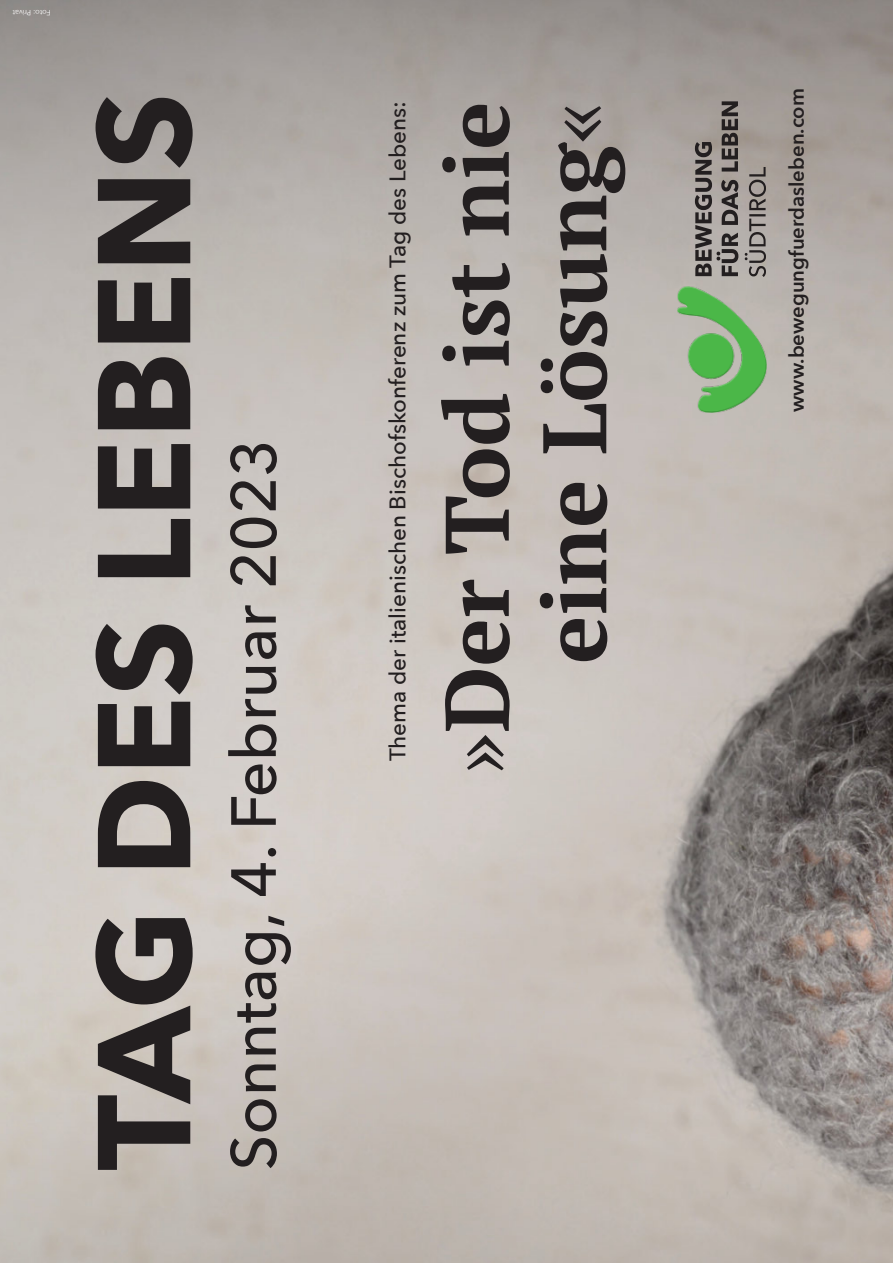
<style>
.page{position:relative;width:893px;height:1263px;background:#fff}
.page>*{position:absolute;margin:0;border:0;box-sizing:border-box;transform-origin:0 0}
.t1{font:700 130.5px "Avenir Next";color:#231f20}
.t2{font:700 90px/97.5px "PT Serif";color:#231f20;text-align:right}
.t3{font:500 63px "Avenir Next";color:#231f20}
.t4{font:500 22.5px "Avenir Next";color:#231f20}
.t5{font:600 20.25px "Avenir Next";color:#231f20}
.t6{font:7.5px "Avenir Next";color:#fff}
.s1{font-weight:400}
</style>
<div class="page">
<img style="left:0;top:0;width:893px;height:1263px">
<img style="left:678px;top:287px;width:88px;height:125px">
<svg style="left:745px;top:167px;width:21px;height:110px;background:#8a8481"></svg>
<svg style="left:695px;top:101px;width:43px;height:175px;background:#7a7472"></svg>
<p class="t6" style="left:51px;top:18px;width:40px;rotate:-180deg">Foto: Privat</p>
<h1 class="t1" style="left:60px;top:1170px;width:1079px;rotate:-90deg">TAG DES LEBENS</h1>
<h3 class="t3" style="left:213px;top:1170px;width:733px;rotate:-90deg">Sonntag, 4. Februar 2023</h3>
<p class="t4" style="left:383px;top:761px;width:662px;rotate:-90deg">Thema der italienischen Bischofskonferenz zum Tag des Lebens:</p>
<h2 class="t2" style="left:436px;top:775px;width:675px;rotate:-90deg"><span class="s1">»</span>Der Tod ist nie eine Lösung<span class="s1">«</span></h2>
<p class="t5" style="left:784px;top:412px;width:325px;rotate:-90deg">www.bewegungfuerdasleben.com</p>
</div>
